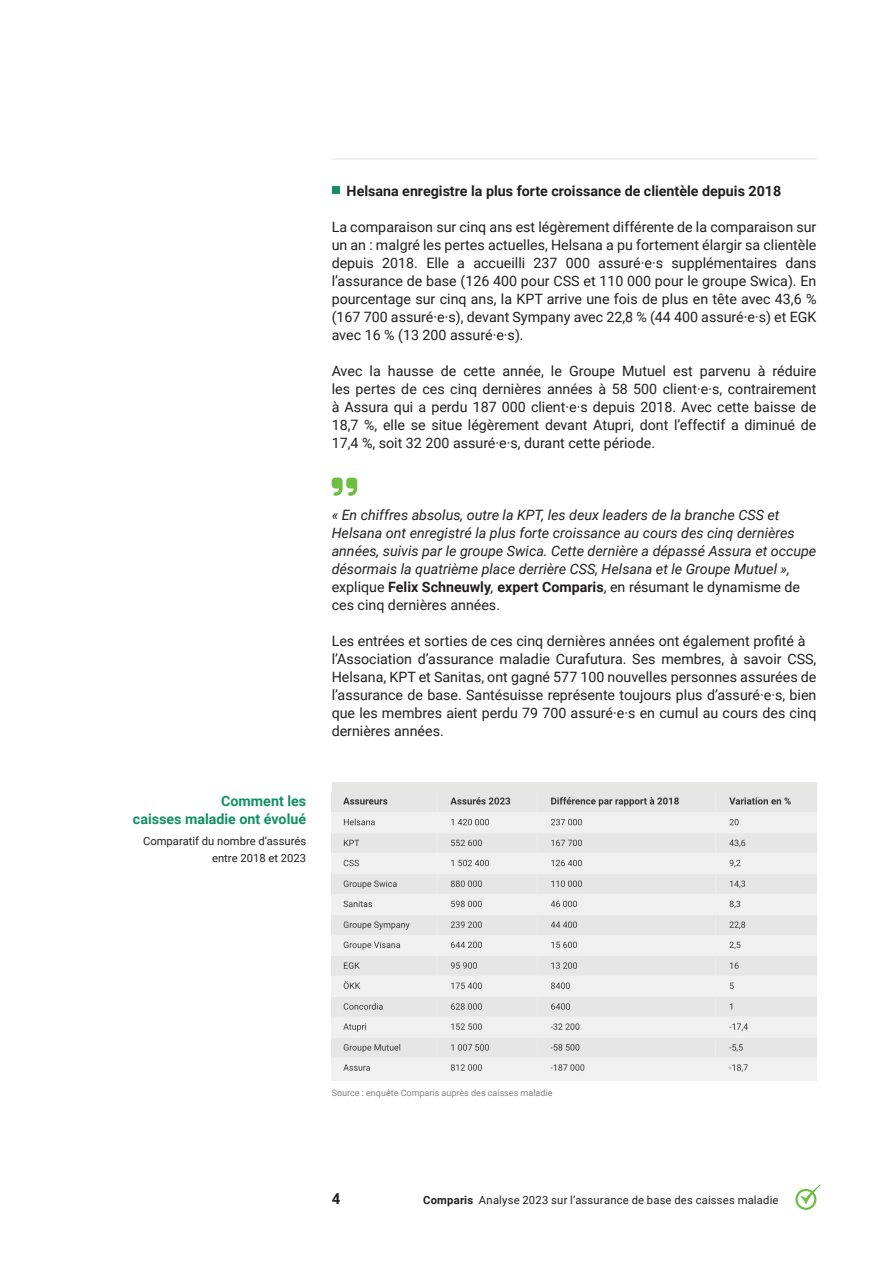
<style>
.page{position:relative;width:893px;height:1263px;background:#fff}
.page>*{position:absolute;margin:0;border:0;box-sizing:border-box;transform-origin:0 0}
.t1{font:700 15px "Roboto";color:#231f20}
.t2{font:14.25px/18px "Roboto";color:#231f20;text-align:justify}
.t3{font:italic 14.25px/18px "Roboto";color:#231f20}
.t4{font:700 14.25px "Roboto";color:#231f20}
.t5{font:700 14.25px "Roboto";color:#119062}
.t6{font:11.25px "Roboto";letter-spacing:.01em;color:#231f20}
.t7{font:9px "Roboto";color:#808285}
.s1{font-style:normal}
.s2{font-weight:700;font-style:normal}
.s3{font-weight:700}
</style>
<div class="page">
<svg style="left:795px;top:1185px;width:26px;height:25px"></svg>
<hr style="left:332px;top:158px;width:484px;height:2px;background:#edebed">
<div style="left:332px;top:187px;width:7px;height:7px;background:#119062"></div>
<svg style="left:332px;top:478px;width:25px;height:18px"></svg>
<div style="left:332px;top:782px;width:484px;height:298px;background:#e6e6e5"></div>
<img style="left:332px;top:797px;width:484px;height:283px">
<p class="t5" style="left:221px;top:791px;width:86px">Comment les</p>
<p class="t5" style="left:133px;top:809px;width:175px">caisses maladie ont évolué</p>
<p class="t6" style="left:143px;top:833px;width:165px">Comparatif du nombre d’assurés</p>
<p class="t6" style="left:212px;top:850px;width:96px">entre 2018 et 2023</p>
<p class="t4" style="left:347px;top:181px;width:436px">Helsana enregistre la plus forte croissance de clientèle depuis 2018</p>
<p class="t2" style="left:332px;top:217px;width:486px">La comparaison sur cinq ans est légèrement différente de la comparaison sur un an : malgré les pertes actuelles, Helsana a pu fortement élargir sa clientèle depuis 2018. Elle a accueilli 237 000 assuré·e·s supplémentaires dans l’assurance de base (126 400 pour CSS et 110 000 pour le groupe Swica). En pourcentage sur cinq ans, la KPT arrive une fois de plus en tête avec 43,6 % (167 700 assuré·e·s), devant Sympany avec 22,8 % (44 400 assuré·e·s) et EGK avec 16 % (13 200 assuré·e·s).</p>
<p class="t2" style="left:332px;top:361px;width:486px">Avec la hausse de cette année, le Groupe Mutuel est parvenu à réduire les pertes de ces cinq dernières années à 58 500 client·e·s, contrairement à Assura qui a perdu 187 000 client·e·s depuis 2018. Avec cette baisse de 18,7 %, elle se situe légèrement devant Atupri, dont l’effectif a diminué de</p>
<p class="t2" style="left:332px;top:433px;width:325px">17,4 %, soit 32 200 assuré·e·s, durant cette période.</p>
<p class="t3" style="left:332px;top:505px;width:486px">« En chiffres absolus, outre la KPT, les deux leaders de la branche CSS et Helsana ont enregistré la plus forte croissance au cours des cinq dernières années, suivis par le groupe Swica. Cette dernière a dépassé Assura et occupe désormais la quatrième place derrière CSS, Helsana et le Groupe Mutuel », <span class="s1">explique</span> <span class="s2">Felix Schneuwly</span>, <span class="s2">expert Comparis</span><span class="s1">, en résumant le dynamisme de ces cinq dernières années.</span></p>
<p class="t2" style="left:332px;top:631px;width:475px">Les entrées et sorties de ces cinq dernières années ont également profité à</p>
<p class="t2" style="left:332px;top:649px;width:486px">l’Association d’assurance maladie Curafutura. Ses membres, à savoir CSS, Helsana, KPT et Sanitas, ont gagné 577 100 nouvelles personnes assurées de l’assurance de base. Santésuisse représente toujours plus d’assuré·e·s, bien que les membres aient perdu 79 700 assuré·e·s en cumul au cours des cinq dernières années.</p>
<p class="t7" style="left:332px;top:1086px;width:222px">Source : enquête Comparis auprès des caisses maladie</p>
<p class="t1" style="left:332px;top:1188px;width:10px">4</p>
<p class="t6" style="left:423px;top:1192px;width:357px"><span class="s3">Comparis</span> Analyse 2023 sur l’assurance de base des caisses maladie</p>
</div>
